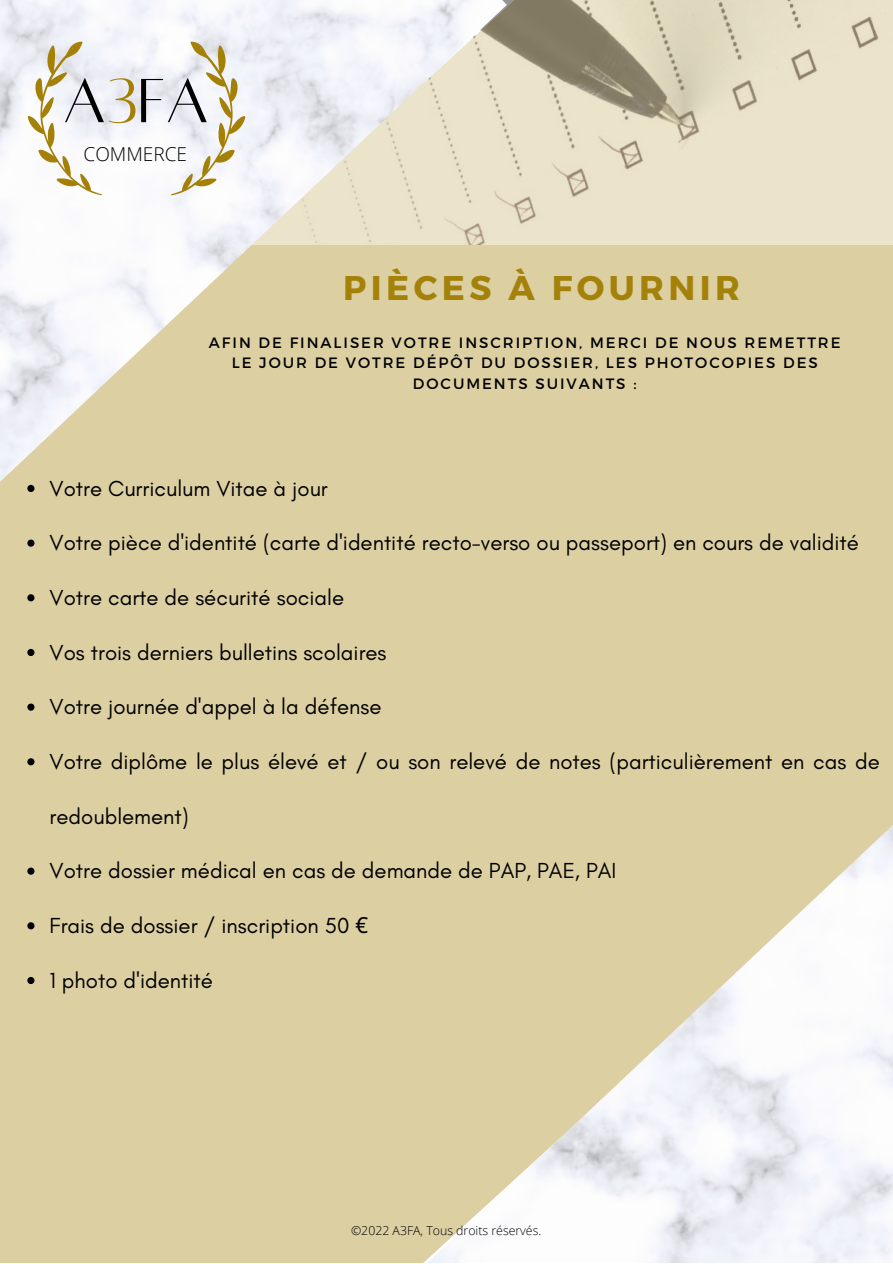
<style>
.page{position:relative;width:893px;height:1264px;background:#fff}
.page>*{position:absolute;margin:0;border:0;box-sizing:border-box;transform-origin:0 0}
.t1{font:68.7px "Alta regular";color:#000}
.t2{font:700 34.2px "Montserrat";letter-spacing:.13em;color:#a4820a}
.t3{font:22.2px "Glacial Indifference";color:#000}
.t4{font:300 19.05px "Open Sans";color:#000}
.t5{font:15px/20.2px "Montserrat";letter-spacing:.13em;color:#000;text-align:center}
.t6{font:300 12.3px "Open Sans";color:#000}
.s1{color:#a48106}
.s2{font-family:"Noto Sans"}
</style>
<div class="page">
<div style="left:0;top:245px;width:892px;height:1017px;background:#dccfa2"></div>
<img style="left:507px;top:0;width:385px;height:245px">
<svg style="left:27px;top:649px;width:7px;height:7px"></svg>
<svg style="left:27px;top:703px;width:7px;height:7px"></svg>
<svg style="left:27px;top:758px;width:7px;height:7px"></svg>
<svg style="left:27px;top:867px;width:7px;height:7px"></svg>
<svg style="left:27px;top:922px;width:7px;height:7px"></svg>
<svg style="left:27px;top:976px;width:7px;height:8px"></svg>
<img style="left:0;top:0;width:507px;height:622px">
<img style="left:381px;top:755px;width:511px;height:507px">
<svg style="left:28px;top:41px;width:74px;height:154px"></svg>
<svg style="left:170px;top:41px;width:75px;height:154px"></svg>
<h1 class="t1" style="left:63px;top:67px;width:148px">A<span class="s1">3</span>FA</h1>
<p class="t4" style="left:83px;top:141px;width:105px">COMMERCE</p>
<h2 class="t2" style="left:343px;top:266px;width:398px">PIÈCES À FOURNIR</h2>
<p class="t5" style="left:209px;top:332px;width:633px">AFIN DE FINALISER VOTRE INSCRIPTION, MERCI DE NOUS REMETTRE<br>LE JOUR DE VOTRE DÉPÔT DU DOSSIER, LES PHOTOCOPIES DES<br>DOCUMENTS SUIVANTS :</p>
<p class="t3" style="left:50px;top:474px;width:280px">Votre Curriculum Vitae à jour</p>
<p class="t3" style="left:50px;top:529px;width:811px">Votre pièce d'identité (carte d'identité recto-verso ou passeport) en cours de validité</p>
<p class="t3" style="left:50px;top:584px;width:296px">Votre carte de sécurité sociale</p>
<p class="t3" style="left:50px;top:638px;width:338px">Vos trois derniers bulletins scolaires</p>
<p class="t3" style="left:50px;top:693px;width:333px">Votre journée d'appel à la défense</p>
<p class="t3" style="left:50px;top:747px;width:831px">Votre diplôme le plus élevé et / ou son relevé de notes (particulièrement en cas de</p>
<p class="t3" style="left:50px;top:802px;width:141px">redoublement)</p>
<p class="t3" style="left:50px;top:857px;width:568px">Votre dossier médical en cas de demande de PAP, PAE, PAI</p>
<p class="t3" style="left:50px;top:911px;width:320px">Frais de dossier / inscription 50 <span class="s2">€</span></p>
<p class="t3" style="left:50px;top:966px;width:165px">1 photo d'identité</p>
<p class="t6" style="left:351px;top:1221px;width:192px">©2022 A3FA, Tous droits réservés.</p>
</div>
